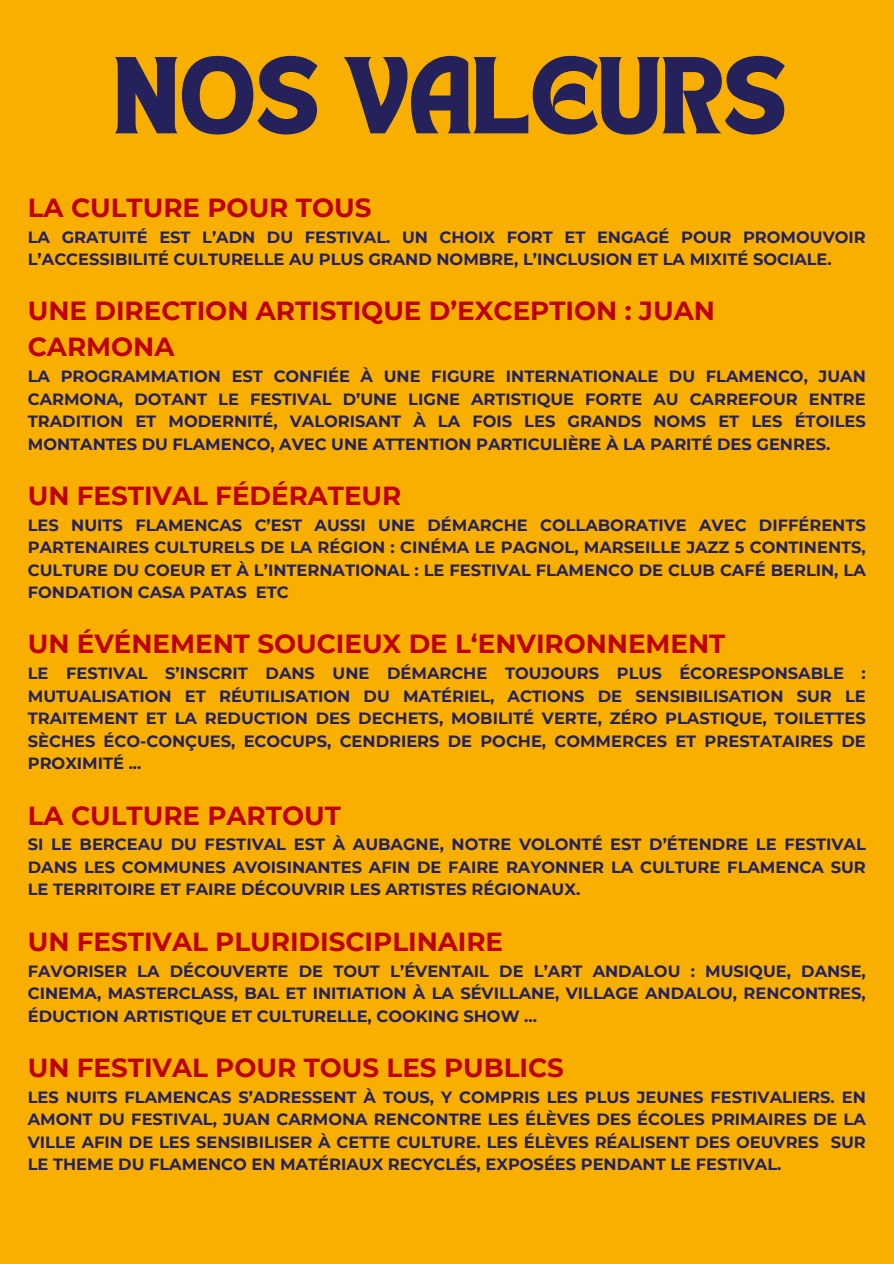
<style>
.page{position:relative;width:894px;height:1264px;background:#fff}
.page>*{position:absolute;margin:0;border:0;box-sizing:border-box;transform-origin:0 0}
.t1{font:78.9px "TANHEADLINE";color:#24215b}
.t2{font:700 26.1px/36px "Montserrat";color:#be0100}
.t3{font:700 16.2px/22.5px "Montserrat";color:#24215b;text-align:justify}
</style>
<div class="page">
<div style="left:0;top:0;width:893px;height:1263px;background:#f8af00"></div>
<p class="t1" style="left:113px;top:52px;width:674px">NOS VALEURS</p>
<h1 class="t2" style="left:28px;top:189px;width:345px">LA CULTURE POUR TOUS</h1>
<p class="t3" style="left:28px;top:225px;width:839px">LA GRATUITÉ EST L’ADN DU FESTIVAL. UN CHOIX FORT ET ENGAGÉ POUR PROMOUVOIR<br>L’ACCESSIBILITÉ CULTURELLE AU PLUS GRAND NOMBRE, L’INCLUSION ET LA MIXITÉ SOCIALE.</p>
<p class="t2" style="left:28px;top:293px;width:688px">UNE DIRECTION ARTISTIQUE D’EXCEPTION : JUAN<br>CARMONA</p>
<p class="t3" style="left:28px;top:365px;width:839px">LA PROGRAMMATION EST CONFIÉE À UNE FIGURE INTERNATIONALE DU FLAMENCO, JUAN CARMONA, DOTANT LE FESTIVAL D’UNE LIGNE ARTISTIQUE FORTE AU CARREFOUR ENTRE TRADITION ET MODERNITÉ, VALORISANT À LA FOIS LES GRANDS NOMS ET LES ÉTOILES MONTANTES DU FLAMENCO, AVEC UNE ATTENTION PARTICULIÈRE À LA PARITÉ DES GENRES.</p>
<p class="t2" style="left:28px;top:477px;width:375px">UN FESTIVAL FÉDÉRATEUR</p>
<p class="t3" style="left:28px;top:513px;width:839px">LES NUITS FLAMENCAS C’EST AUSSI UNE DÉMARCHE COLLABORATIVE AVEC DIFFÉRENTS PARTENAIRES CULTURELS DE LA RÉGION : CINÉMA LE PAGNOL, MARSEILLE JAZZ 5 CONTINENTS, CULTURE DU COEUR ET À L’INTERNATIONAL : LE FESTIVAL FLAMENCO DE CLUB CAFÉ BERLIN, LA FONDATION CASA PATAS ETC</p>
<p class="t2" style="left:28px;top:626px;width:699px">UN ÉVÉNEMENT SOUCIEUX DE L‘ENVIRONNEMENT</p>
<p class="t3" style="left:28px;top:662px;width:839px">LE FESTIVAL S’INSCRIT DANS UNE DÉMARCHE TOUJOURS PLUS ÉCORESPONSABLE :<br>MUTUALISATION ET RÉUTILISATION DU MATÉRIEL, ACTIONS DE SENSIBILISATION SUR LE TRAITEMENT ET LA REDUCTION DES DECHETS, MOBILITÉ VERTE, ZÉRO PLASTIQUE, TOILETTES SÈCHES ÉCO-CONÇUES, ECOCUPS, CENDRIERS DE POCHE, COMMERCES ET PRESTATAIRES DE PROXIMITÉ ...</p>
<p class="t2" style="left:28px;top:797px;width:314px">LA CULTURE PARTOUT</p>
<p class="t3" style="left:28px;top:833px;width:839px">SI LE BERCEAU DU FESTIVAL EST À AUBAGNE, NOTRE VOLONTÉ EST D’ÉTENDRE LE FESTIVAL DANS LES COMMUNES AVOISINANTES AFIN DE FAIRE RAYONNER LA CULTURE FLAMENCA SUR LE TERRITOIRE ET FAIRE DÉCOUVRIR LES ARTISTES RÉGIONAUX.</p>
<p class="t2" style="left:28px;top:923px;width:476px">UN FESTIVAL PLURIDISCIPLINAIRE</p>
<p class="t3" style="left:28px;top:959px;width:839px">FAVORISER LA DÉCOUVERTE DE TOUT L’ÉVENTAIL DE L’ART ANDALOU : MUSIQUE, DANSE, CINEMA, MASTERCLASS, BAL ET INITIATION À LA SÉVILLANE, VILLAGE ANDALOU, RENCONTRES, ÉDUCTION ARTISTIQUE ET CULTURELLE, COOKING SHOW ...</p>
<p class="t2" style="left:28px;top:1049px;width:537px">UN FESTIVAL POUR TOUS LES PUBLICS</p>
<p class="t3" style="left:28px;top:1085px;width:839px">LES NUITS FLAMENCAS S’ADRESSENT À TOUS, Y COMPRIS LES PLUS JEUNES FESTIVALIERS. EN AMONT DU FESTIVAL, JUAN CARMONA RENCONTRE LES ÉLÈVES DES ÉCOLES PRIMAIRES DE LA VILLE AFIN DE LES SENSIBILISER À CETTE CULTURE. LES ÉLÈVES RÉALISENT DES OEUVRES SUR LE THEME DU FLAMENCO EN MATÉRIAUX RECYCLÉS, EXPOSÉES PENDANT LE FESTIVAL.</p>
</div>
